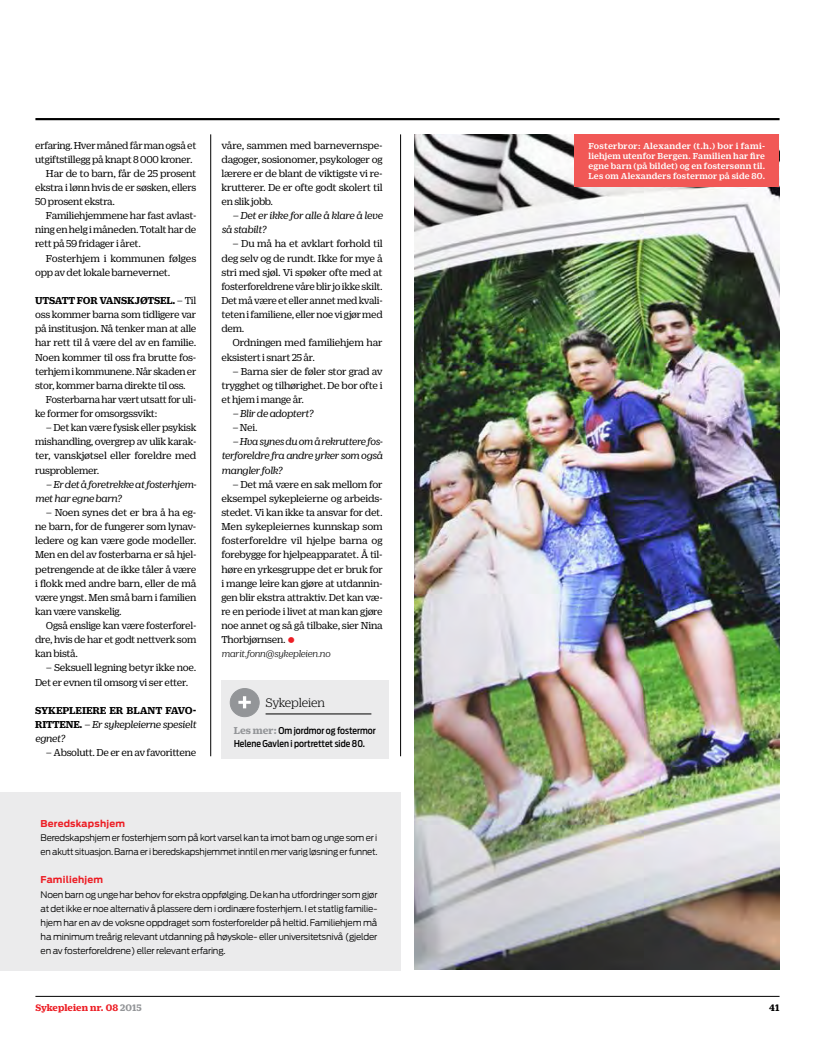
<style>
.page{position:relative;width:815px;height:1053px;background:#fff}
.page>*{position:absolute;margin:0;border:0;box-sizing:border-box;transform-origin:0 0}
.t1{font:100 31.25px "Duplicate Ionic";color:#ed1d24}
.t2{font:300 13.5px "Duplicate Ionic";letter-spacing:-.025em;color:#000}
.t3{font:10.88px/14.1px "Duplicate Ionic";letter-spacing:-.025em;color:#000;text-align:justify}
.t4{font:italic 10.88px/14.1px "Duplicate Ionic";letter-spacing:-.025em;color:#000}
.t5{font:700 10.88px/14.1px "Duplicate Ionic";letter-spacing:-.015em;color:#000;text-align:justify}
.t6{font:italic 300 10.25px "Duplicate Ionic";letter-spacing:-.02em;color:#000}
.t7{font:700 10.25px "Duplicate Ionic";letter-spacing:.005em;color:#ed1d24}
.t8{font:700 10.25px "Duplicate Ionic";color:#000}
.t9{font:500 9.38px/10px "Duplicate Ionic";letter-spacing:.015em;color:#fff;text-align:justify}
.t10{font:500 9.38px/13.2px "Antenna Cond";color:#000}
.t11{font:700 9.38px "Antenna";letter-spacing:.02em;color:#ed1d24}
.t12{font:300 9px/14.1px "Antenna";letter-spacing:-.025em;color:#000}
.s1{font-weight:400}
.s2{font-weight:400;font-style:italic}
.s3{font-family:"Duplicate Ionic";font-weight:700;font-size:10.88px;color:#939598}
.s4{color:#939598}
</style>
<div class="page">
<hr style="left:35px;top:996px;width:745px;height:1px;background:#000">
<hr style="left:35px;top:118px;width:745px;height:2px;background:#000">
<hr style="left:210px;top:134px;width:1px;height:622px;background:#000">
<img style="left:415px;top:134px;width:364px;height:835px">
<hr style="left:400px;top:134px;width:1px;height:622px;background:#000">
<div style="left:574px;top:134px;width:205px;height:52px;background:#f15856"></div>
<div style="left:221px;top:680px;width:168px;height:79px;background:#ebebec"></div>
<hr style="left:266px;top:713px;width:105px;height:1px;background:#000">
<div style="left:230px;top:688px;width:29px;height:28px;background:#939598;border-radius:50%"></div>
<div style="left:230px;top:688px;width:29px;height:29px;border:1px solid #939598;border-radius:50%"></div>
<svg style="left:238px;top:696px;width:13px;height:12px"></svg>
<div style="left:0;top:792px;width:401px;height:178px;background:#ebebec"></div>
<p class="t3" style="left:35px;top:137px;width:163px">erfaring. Hver måned får man også et</p>
<p class="t3" style="left:35px;top:151px;width:159px">utgiftstillegg på knapt 8 000 kroner.</p>
<p class="t3" style="left:46px;top:165px;width:152px">Har de to barn, får de 25 prosent</p>
<p class="t3" style="left:35px;top:179px;width:163px">ekstra i lønn hvis de er søsken, ellers</p>
<p class="t3" style="left:35px;top:193px;width:81px">50 prosent ekstra.</p>
<p class="t3" style="left:46px;top:208px;width:152px">Familiehjemmene har fast avlast-</p>
<p class="t3" style="left:35px;top:222px;width:163px">ning en helg i måneden. Totalt har de</p>
<p class="t3" style="left:35px;top:236px;width:107px">rett på 59 fridager i året.</p>
<p class="t3" style="left:46px;top:250px;width:152px">Fosterhjem i kommunen følges</p>
<p class="t3" style="left:35px;top:264px;width:137px">opp av det lokale barnevernet.</p>
<p class="t5" style="left:35px;top:292px;width:163px">UTSATT FOR VANSKJØTSEL. <span class="s1">– Til</span></p>
<p class="t3" style="left:35px;top:306px;width:163px">oss kommer barna som tidligere var</p>
<p class="t3" style="left:35px;top:321px;width:163px">på institusjon. Nå tenker man at alle</p>
<p class="t3" style="left:35px;top:335px;width:163px">har rett til å være del av en familie.</p>
<p class="t3" style="left:35px;top:349px;width:163px">Noen kommer til oss fra brutte fos-</p>
<p class="t3" style="left:35px;top:363px;width:163px">terhjem i kommunene. Når skaden er</p>
<p class="t3" style="left:35px;top:377px;width:152px">stor, kommer barna direkte til oss.</p>
<p class="t3" style="left:46px;top:391px;width:152px">Fosterbarna har vært utsatt for uli-</p>
<p class="t3" style="left:35px;top:405px;width:124px">ke former for omsorgssvikt:</p>
<p class="t3" style="left:35px;top:419px;width:163px;text-indent:11px">– Det kan være fysisk eller psykisk mishandling, overgrep av ulik karak&shy;ter, vanskjøtsel eller foreldre med rusproblemer.</p>
<p class="t4" style="left:35px;top:476px;width:163px;text-indent:11px">– Er det å foretrekke at fosterhjem&shy;met har egne barn?</p>
<p class="t3" style="left:35px;top:504px;width:163px;text-indent:11px">– Noen synes det er bra å ha eg&shy;ne barn, for de fungerer som lynav&shy;ledere og kan være gode modeller.<br>Men en del av fosterbarna er så hjel&shy;petrengende at de ikke tåler å være i flokk med andre barn, eller de må være yngst. Men små barn i familien kan være vanskelig.</p>
<p class="t3" style="left:35px;top:617px;width:163px;text-indent:11px">Også enslige kan være fosterforel&shy;dre, hvis de har et godt nettverk som kan bistå.</p>
<p class="t3" style="left:35px;top:660px;width:163px;text-indent:11px">– Seksuell legning betyr ikke noe.<br>Det er evnen til omsorg vi ser etter.</p>
<p class="t5" style="left:35px;top:702px;width:163px">SYKEPLEIERE ER BLANT FAVO-RITTENE. <span class="s2">– Er sykepleierne spesielt egnet?</span></p>
<p class="t3" style="left:46px;top:744px;width:152px">– Absolutt. De er en av favorittene</p>
<p class="t3" style="left:221px;top:137px;width:163px">våre, sammen med barnevernspe&shy;dagoger, sosionomer, psykologer og lærere er de blant de viktigste vi re&shy;krutterer. De er ofte godt skolert til en slik jobb.</p>
<p class="t4" style="left:221px;top:208px;width:163px;text-indent:11px">– Det er ikke for alle å klare å leve så stabilt?</p>
<p class="t3" style="left:221px;top:236px;width:163px;text-indent:11px">– Du må ha et avklart forhold til deg selv og de rundt. Ikke for mye å stri med sjøl. Vi spøker ofte med at fosterforeldrene våre blir jo ikke skilt.<br>Det må være et eller annet med kvali&shy;teten i familiene, eller noe vi gjør med dem.</p>
<p class="t3" style="left:221px;top:335px;width:163px;text-indent:11px">Ordningen med familiehjem har eksistert i snart 25 år.</p>
<p class="t3" style="left:221px;top:363px;width:163px;text-indent:11px">– Barna sier de føler stor grad av trygghet og tilhørighet. De bor ofte i et hjem i mange år.</p>
<p class="t4" style="left:232px;top:405px;width:82px">– Blir de adoptert?</p>
<p class="t3" style="left:232px;top:419px;width:27px">– Nei.</p>
<p class="t4" style="left:221px;top:434px;width:163px;text-align:justify;text-indent:11px">– Hva synes du om å rekruttere fos&shy;terforeldre fra andre yrker som også mangler folk?</p>
<p class="t3" style="left:221px;top:476px;width:163px;text-indent:11px">– Det må være en sak mellom for eksempel sykepleierne og arbeids&shy;stedet. Vi kan ikke ta ansvar for det.<br>Men sykepleiernes kunnskap som fosterforeldre vil hjelpe barna og forebygge for hjelpeapparatet. Å til&shy;høre en yrkesgruppe det er bruk for i mange leire kan gjøre at utdannin&shy;gen blir ekstra attraktiv. Det kan væ&shy;re en periode i livet at man kan gjøre noe annet og så gå tilbake, sier Nina Thorbjørnsen.</p>
<h1 class="t1" style="left:287px;top:619px;width:10px">•</h1>
<p class="t6" style="left:221px;top:647px;width:110px">marit.fonn@sykepleien.no</p>
<p class="t2" style="left:266px;top:694px;width:61px">Sykepleien</p>
<p class="t10" style="left:234px;top:724px;width:143px"><span class="s3">Les mer:</span> Om jordmor og fostermor<br>Helene Gavlen i portrettet side 80.</p>
<p class="t11" style="left:41px;top:817px;width:86px">Beredskapshjem</p>
<p class="t12" style="left:41px;top:830px;width:338px">Beredskapshjem er fosterhjem som på kort varsel kan ta imot barn og unge som er i en akutt situasjon. Barna er i beredskapshjemmet inntil en mer varig løsning er funnet.</p>
<p class="t11" style="left:41px;top:874px;width:64px">Familiehjem</p>
<p class="t12" style="left:41px;top:887px;width:338px;text-align:justify">Noen barn og unge har behov for ekstra oppfølging. De kan ha utfordringer som gjør at det ikke er noe alternativ å plassere dem i ordinære fosterhjem. I et statlig familie&shy;hjem har en av de voksne oppdraget som fosterforelder på heltid. Familiehjem må ha minimum treårig relevant utdanning på høyskole- eller universitetsnivå (gjelder en av fosterforeldrene) eller relevant erfaring.</p>
<p class="t9" style="left:588px;top:140px;width:178px">Fosterbror: Alexander (t.h.) bor i fami&shy;liehjem utenfor Bergen. Familien har fire egne barn (på bildet) og en fostersønn til.<br>Les om Alexanders fostermor på side 80.</p>
<p class="t7" style="left:35px;top:999px;width:108px">Sykepleien nr. 08 <span class="s4">2015</span></p>
<p class="t8" style="left:769px;top:999px;width:12px">41</p>
</div>
